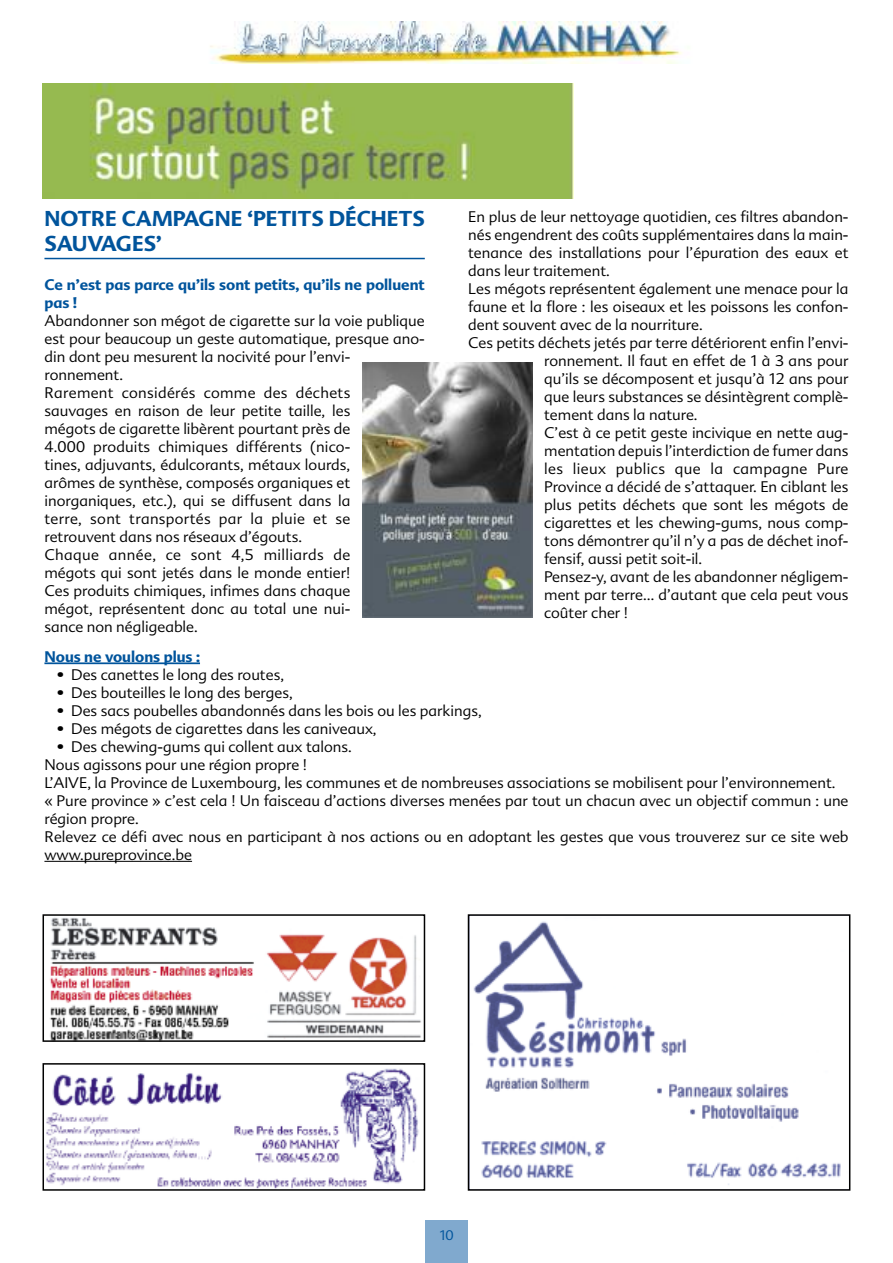
<style>
.page{position:relative;width:893px;height:1263px;background:#fff}
.page>*{position:absolute;margin:0;border:0;box-sizing:border-box;transform-origin:0 0}
.t1{font:700 21px/25.2px "Advert";color:#00549c}
.t2{font:300 15px/18px "Advert";color:#000}
.t3{font:700 15px/18px "Advert";color:#00549c}
.t4{font:300 15px "Advert";letter-spacing:.025em;color:#000}
.t5{font:300 13.5px "Advert";color:#00549c}
</style>
<div class="page">
<img style="left:210px;top:21px;width:472px;height:43px">
<div style="left:425px;top:1220px;width:43px;height:43px;background:#80a9ce"></div>
<img style="left:43px;top:84px;width:531px;height:114px">
<hr style="left:44px;top:258px;width:381px;height:1px;background:#00549c">
<img style="left:362px;top:363px;width:170px;height:255px">
<hr style="left:44px;top:662px;width:156px;height:2px;background:#00549c">
<hr style="left:44px;top:861px;width:148px;height:1px;background:#000">
<img style="left:50px;top:917px;width:371px;height:122px">
<div style="left:43px;top:914px;width:382px;height:128px;border:2px solid #000"></div>
<img style="left:46px;top:1068px;width:373px;height:120px">
<div style="left:43px;top:1063px;width:382px;height:128px;border:2px solid #000"></div>
<img style="left:473px;top:921px;width:368px;height:264px">
<div style="left:468px;top:914px;width:382px;height:277px;border:2px solid #000"></div>
<h1 class="t1" style="left:44px;top:206px;width:382px">NOTRE CAMPAGNE ‘PETITS DÉCHETS<br>SAUVAGES’</h1>
<p class="t3" style="left:44px;top:276px;width:382px">Ce n’est pas parce qu’ils sont petits, qu’ils ne polluent pas !</p>
<p class="t2" style="left:44px;top:312px;width:382px">Abandonner son mégot de cigarette sur la voie publique est pour beaucoup un geste automatique, presque ano&shy;din dont peu mesurent la nocivité pour l’envi&shy;ronnement.<br>Rarement considérés comme des déchets<br>sauvages en raison de leur petite taille, les<br>mégots de cigarette libèrent pourtant près de<br>4.000 produits chimiques différents (nico-<br>tines, adjuvants, édulcorants, métaux lourds,<br>arômes de synthèse, composés organiques et inorganiques, etc.), qui se diffusent dans la<br>terre, sont transportés par la pluie et se retrouvent dans nos réseaux d’égouts.<br>Chaque année, ce sont 4,5 milliards de<br>mégots qui sont jetés dans le monde entier!<br>Ces produits chimiques, infimes dans chaque<br>mégot, représentent donc au total une nui-<br>sance non négligeable.</p>
<p class="t2" style="left:468px;top:207px;width:382px">En plus de leur nettoyage quotidien, ces filtres abandon-</p>
<p class="t2" style="left:468px;top:225px;width:382px">nés engendrent des coûts supplémentaires dans la main-</p>
<p class="t2" style="left:468px;top:243px;width:382px">tenance des installations pour l’épuration des eaux et</p>
<p class="t2" style="left:468px;top:261px;width:143px">dans leur traitement.</p>
<p class="t2" style="left:468px;top:279px;width:382px">Les mégots représentent également une menace pour la</p>
<p class="t2" style="left:468px;top:297px;width:382px">faune et la flore : les oiseaux et les poissons les confon-</p>
<p class="t2" style="left:468px;top:315px;width:236px">dent souvent avec de la nourriture.</p>
<p class="t2" style="left:468px;top:333px;width:382px">Ces petits déchets jetés par terre détériorent enfin l’envi-</p>
<p class="t2" style="left:544px;top:351px;width:306px">ronnement. Il faut en effet de 1 à 3 ans pour</p>
<p class="t2" style="left:544px;top:369px;width:306px">qu’ils se décomposent et jusqu’à 12 ans pour</p>
<p class="t2" style="left:544px;top:387px;width:306px">que leurs substances se désintègrent complè-</p>
<p class="t2" style="left:544px;top:405px;width:155px">tement dans la nature.</p>
<p class="t2" style="left:544px;top:423px;width:306px">C’est à ce petit geste incivique en nette aug-</p>
<p class="t2" style="left:544px;top:441px;width:306px">mentation depuis l’interdiction de fumer dans</p>
<p class="t4" style="left:544px;top:460px;width:306px">les lieux publics que la campagne Pure</p>
<p class="t2" style="left:544px;top:477px;width:306px">Province a décidé de s’attaquer. En ciblant les</p>
<p class="t2" style="left:544px;top:495px;width:306px">plus petits déchets que sont les mégots de</p>
<p class="t2" style="left:544px;top:513px;width:306px">cigarettes et les chewing-gums, nous comp-</p>
<p class="t2" style="left:544px;top:531px;width:306px">tons démontrer qu’il n’y a pas de déchet inof-</p>
<p class="t2" style="left:544px;top:549px;width:160px">fensif, aussi petit soit-il.</p>
<p class="t2" style="left:544px;top:567px;width:306px">Pensez-y, avant de les abandonner négligem-</p>
<p class="t2" style="left:544px;top:585px;width:306px">ment par terre… d’autant que cela peut vous</p>
<p class="t2" style="left:544px;top:603px;width:85px">coûter cher !</p>
<p class="t3" style="left:44px;top:648px;width:157px">Nous ne voulons plus :</p>
<p class="t2" style="left:57px;top:666px;width:229px">• Des canettes le long des routes,</p>
<p class="t2" style="left:57px;top:684px;width:237px">• Des bouteilles le long des berges,</p>
<p class="t2" style="left:57px;top:702px;width:426px">• Des sacs poubelles abandonnés dans les bois ou les parkings,</p>
<p class="t2" style="left:57px;top:720px;width:321px">• Des mégots de cigarettes dans les caniveaux,</p>
<p class="t2" style="left:44px;top:738px;width:806px;text-indent:13px">• Des chewing-gums qui collent aux talons.<br>Nous agissons pour une région propre !<br>L’AIVE, la Province de Luxembourg, les communes et de nombreuses associations se mobilisent pour l’environnement.<br>« Pure province » c’est cela ! Un faisceau d’actions diverses menées par tout un chacun avec un objectif commun : une région propre.<br>Relevez ce défi avec nous en participant à nos actions ou en adoptant les gestes que vous trouverez sur ce site web www.pureprovince.be</p>
<p class="t5" style="left:439px;top:1227px;width:16px">10</p>
</div>
